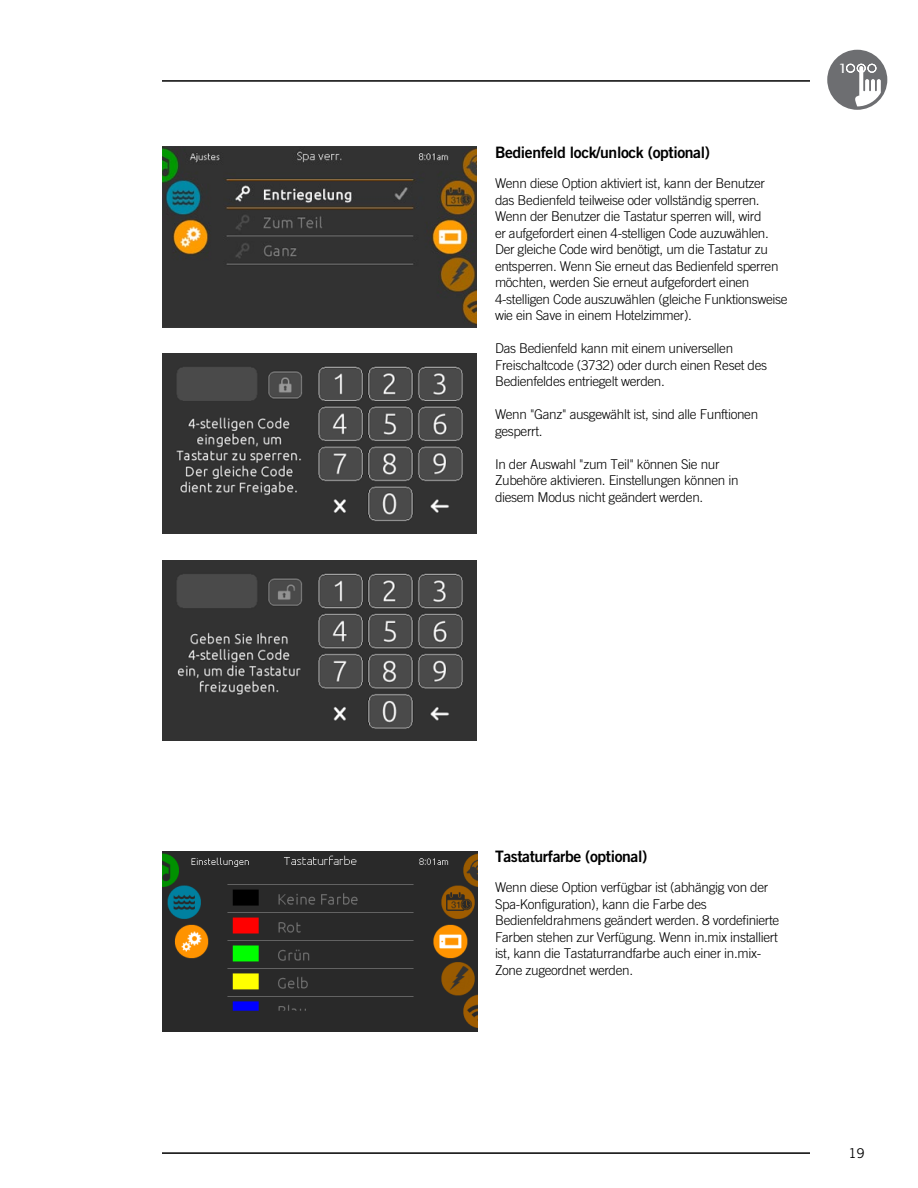
<style>
.page{position:relative;width:918px;height:1188px;background:#fff}
.page>*{position:absolute;margin:0;border:0;box-sizing:border-box;transform-origin:0 0}
.t1{font:15.75px "Trade Gothic LT Std Bd 2";letter-spacing:-.025em;color:#000}
.t2{font:300 13.5px/16.5px "Trade Gothic LT Std";letter-spacing:-.025em;color:#000}
.t3{font:13.5px "Trade Gothic LT Std";color:#000}
.t4{font:12.3px "Futura";color:#fff;scale:1.46 1}
</style>
<div class="page">
<hr style="left:162px;top:1152px;width:648px;height:2px;background:#000">
<hr style="left:162px;top:80px;width:648px;height:2px;background:#000">
<div style="left:827px;top:50px;width:60px;height:60px;background:#6d6e71;border-radius:50%"></div>
<svg style="left:846px;top:64px;width:35px;height:42px"></svg>
<img style="left:162px;top:851px;width:315px;height:180px">
<img style="left:162px;top:147px;width:315px;height:180px">
<img style="left:162px;top:354px;width:315px;height:180px">
<img style="left:162px;top:560px;width:315px;height:180px">
<p class="t1" style="left:495px;top:143px;width:216px">Bedienfeld lock/unlock (optional)</p>
<p class="t2" style="left:495px;top:175px;width:294px">Wenn diese Option aktiviert ist, kann der Benutzer das Bedienfeld teilweise oder vollständig sperren.<br>Wenn der Benutzer die Tastatur sperren will, wird<br>er aufgefordert einen 4-stelligen Code auzuwählen.<br>Der gleiche Code wird benötigt, um die Tastatur zu entsperren. Wenn Sie erneut das Bedienfeld sperren möchten, werden Sie erneut aufgefordert einen 4-stelligen Code auszuwählen (gleiche Funktionsweise wie ein Save in einem Hotelzimmer).</p>
<p class="t2" style="left:495px;top:340px;width:274px">Das Bedienfeld kann mit einem universellen<br>Freischaltcode (3732) oder durch einen Reset des<br>Bedienfeldes entriegelt werden.</p>
<p class="t2" style="left:495px;top:406px;width:265px">Wenn "Ganz" ausgewählt ist, sind alle Funftionen gesperrt.</p>
<p class="t2" style="left:495px;top:455px;width:245px">In der Auswahl "zum Teil" können Sie nur<br>Zubehöre aktivieren. Einstellungen können in diesem Modus nicht geändert werden.</p>
<p class="t4" style="left:837px;top:60px;width:9px">1</p>
<p class="t1" style="left:495px;top:847px;width:154px">Tastaturfarbe (optional)</p>
<p class="t2" style="left:495px;top:879px;width:286px">Wenn diese Option verfügbar ist (abhängig von der Spa-Konfiguration), kann die Farbe des Bedienfeldrahmens geändert werden. 8 vordefinierte Farben stehen zur Verfügung. Wenn in. mix installiert ist, kann die Tastaturrandfarbe auch einer in. mix-Zone zugeordnet werden.</p>
<p class="t3" style="left:849px;top:1145px;width:18px">19</p>
</div>
